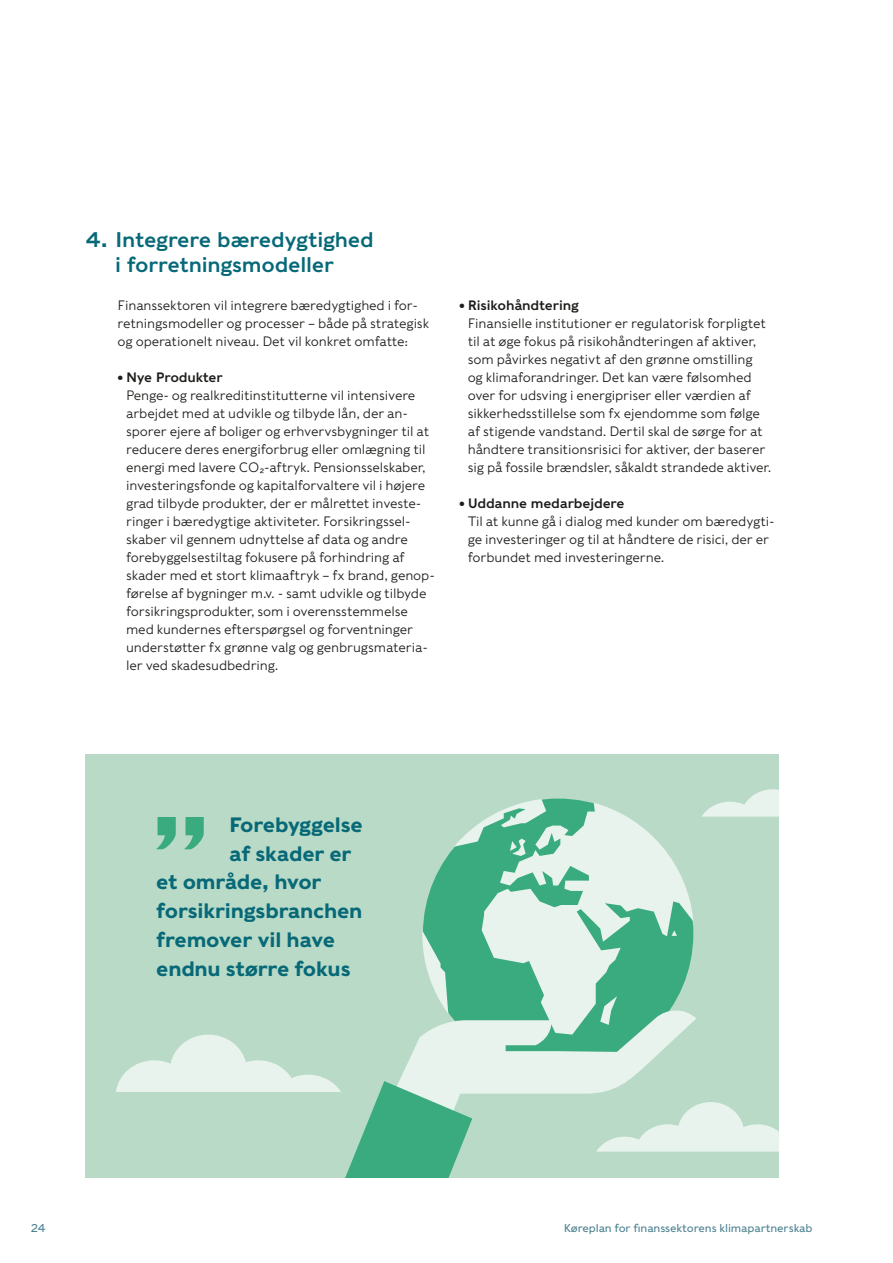
<style>
.page{position:relative;width:893px;height:1263px;background:#fff}
.page>*{position:absolute;margin:0;border:0;box-sizing:border-box;transform-origin:0 0}
.t1{font:21px/25.5px "Caslons Egyptian";letter-spacing:-.01em;color:#076978;text-align:center}
.t2{font:500 20.55px "Caslons Egyptian";letter-spacing:-.01em;color:#076978}
.t3{font:300 13.5px/18px "Caslons Egyptian";letter-spacing:-.01em;color:#1d1d1b}
.t4{font:13.5px "Caslons Egyptian";letter-spacing:-.01em;color:#1d1d1b}
.t5{font:11.25px "Caslons Egyptian";letter-spacing:-.01em;color:#4c8190}
</style>
<div class="page">
<div style="left:85px;top:755px;width:693px;height:423px;background:#b9dac6"></div>
<svg style="left:422px;top:799px;width:271px;height:209px"></svg>
<svg style="left:116px;top:1008px;width:662px;height:170px"></svg>
<svg style="left:702px;top:789px;width:76px;height:28px"></svg>
<svg style="left:156px;top:817px;width:48px;height:32px"></svg>
<h1 class="t1" style="left:85px;top:226px;width:290px">4. Integrere bæredygtighed i forretningsmodeller</h1>
<p class="t3" style="left:118px;top:296px;width:313px">Finanssektoren vil integrere bæredygtighed i for&shy;retningsmodeller og processer – både på strategisk og operationelt niveau. Det vil konkret omfatte:</p>
<p class="t4" style="left:118px;top:369px;width:107px">• Nye Produkter</p>
<p class="t3" style="left:126px;top:386px;width:310px">Penge- og realkreditinstitutterne vil intensivere arbejdet med at udvikle og tilbyde lån, der an&shy;sporer ejere af boliger og erhvervsbygninger til at reducere deres energiforbrug eller omlægning til energi med lavere CO²-aftryk. Pensionsselskaber, investeringsfonde og kapitalforvaltere vil i højere grad tilbyde produkter, der er målrettet investe&shy;ringer i bæredygtige aktiviteter. Forsikringssel&shy;skaber vil gennem udnyttelse af data og andre forebyggelsestiltag fokusere på forhindring af skader med et stort klimaaftryk – fx brand, genop&shy;førelse af bygninger m.v. - samt udvikle og tilbyde forsikringsprodukter, som i overensstemmelse med kundernes efterspørgsel og forventninger understøtter fx grønne valg og genbrugsmateria&shy;ler ved skadesudbedring.</p>
<p class="t4" style="left:459px;top:297px;width:121px">• Risikohåndtering</p>
<p class="t3" style="left:468px;top:314px;width:305px">Finansielle institutioner er regulatorisk forpligtet til at øge fokus på risikohåndteringen af aktiver, som påvirkes negativt af den grønne omstilling<br>og klimaforandringer. Det kan være følsomhed over for udsving i energipriser eller værdien af sikkerhedsstillelse som fx ejendomme som følge af stigende vandstand. Dertil skal de sørge for at håndtere transitionsrisici for aktiver, der baserer sig på fossile brændsler, såkaldt strandede aktiver.</p>
<p class="t4" style="left:459px;top:495px;width:167px">• Uddanne medarbejdere</p>
<p class="t3" style="left:468px;top:512px;width:309px">Til at kunne gå i dialog med kunder om bæredygti&shy;ge investeringer og til at håndtere de risici, der er forbundet med investeringerne.</p>
<h2 class="t2" style="left:229px;top:811px;width:135px">Forebyggelse</h2>
<h2 class="t2" style="left:229px;top:840px;width:124px">af skader er</h2>
<h2 class="t2" style="left:156px;top:869px;width:167px">et område, hvor</h2>
<h2 class="t2" style="left:156px;top:897px;width:207px">forsikringsbranchen</h2>
<h2 class="t2" style="left:156px;top:926px;width:180px">fremover vil have</h2>
<h2 class="t2" style="left:156px;top:955px;width:196px">endnu større fokus</h2>
<p class="t5" style="left:31px;top:1220px;width:16px">24</p>
<p class="t5" style="left:564px;top:1220px;width:250px">Køreplan for finanssektorens klimapartnerskab</p>
</div>
